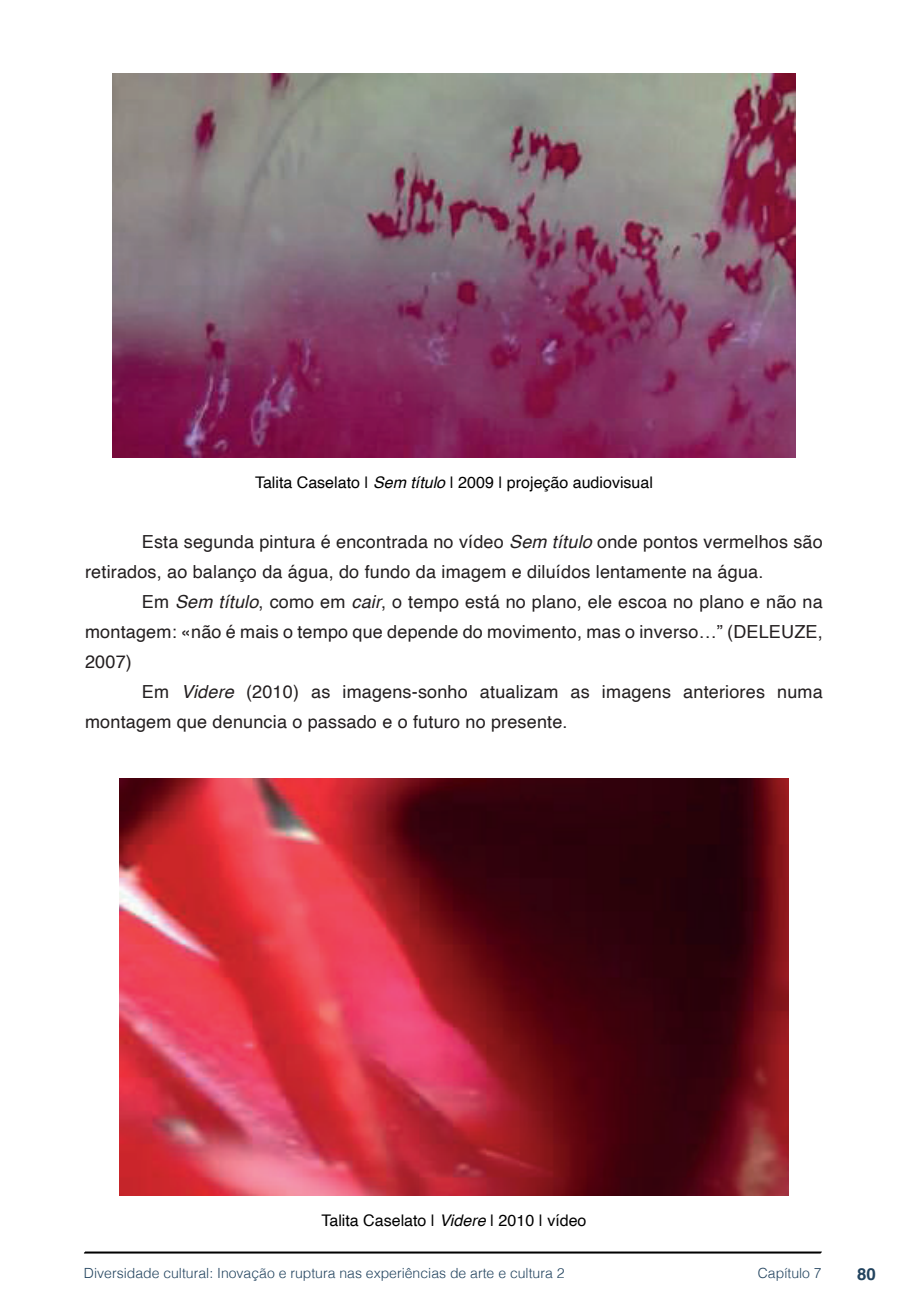
<style>
.page{position:relative;width:908px;height:1304px;background:#fff}
.page>*{position:absolute;margin:0;border:0;box-sizing:border-box;transform-origin:0 0}
.txt{font:18px/30px "Helvetica";letter-spacing:.01em;color:#231f20}
.t1{font:700 16.8px "Helvetica";color:#23445f}
.imagens_graf_tab{font:16px "Helvetica";color:#000}
.t2{font:300 14px "Helvetica";color:#23445f}
.s1{font-style:italic}
</style>
<div class="page">
<svg style="left:84px;top:1251px;width:737px;height:3px;background:#515151"></svg>
<img style="left:112px;top:74px;width:683px;height:384px">
<img style="left:119px;top:779px;width:669px;height:417px">
<p class="imagens_graf_tab" style="left:255px;top:470px;width:399px">Talita Caselato | <span class="s1">Sem título</span> | 2009 | projeção audiovisual</p>
<p class="txt" style="left:85px;top:528px;width:738px;text-indent:57px">Esta segunda pintura é encontrada no vídeo <span class="s1">Sem título</span> onde pontos vermelhos são retirados, ao balanço da água, do fundo da imagem e diluídos lentamente na água.</p>
<p class="txt" style="left:85px;top:588px;width:738px;text-align:justify;text-indent:57px">Em <span class="s1">Sem título</span>, como em <span class="s1">cair</span>, o tempo está no plano, ele escoa no plano e não na montagem: «não é mais o tempo que depende do movimento, mas o inverso…” (DELEUZE, 2007)</p>
<p class="txt" style="left:85px;top:678px;width:738px;text-indent:57px">Em <span class="s1">Videre</span> (2010) as imagens-sonho atualizam as imagens anteriores numa montagem que denuncia o passado e o futuro no presente.</p>
<p class="imagens_graf_tab" style="left:321px;top:1208px;width:266px">Talita Caselato | <span class="s1">Videre</span> | 2010 | vídeo</p>
<p class="t2" style="left:84px;top:1261px;width:482px">Diversidade cultural: Inovação e ruptura nas experiências de arte e cultura 2</p>
<p class="t2" style="left:757px;top:1261px;width:65px">Capítulo 7</p>
<p class="t1" style="left:856px;top:1264px;width:20px">80</p>
</div>
